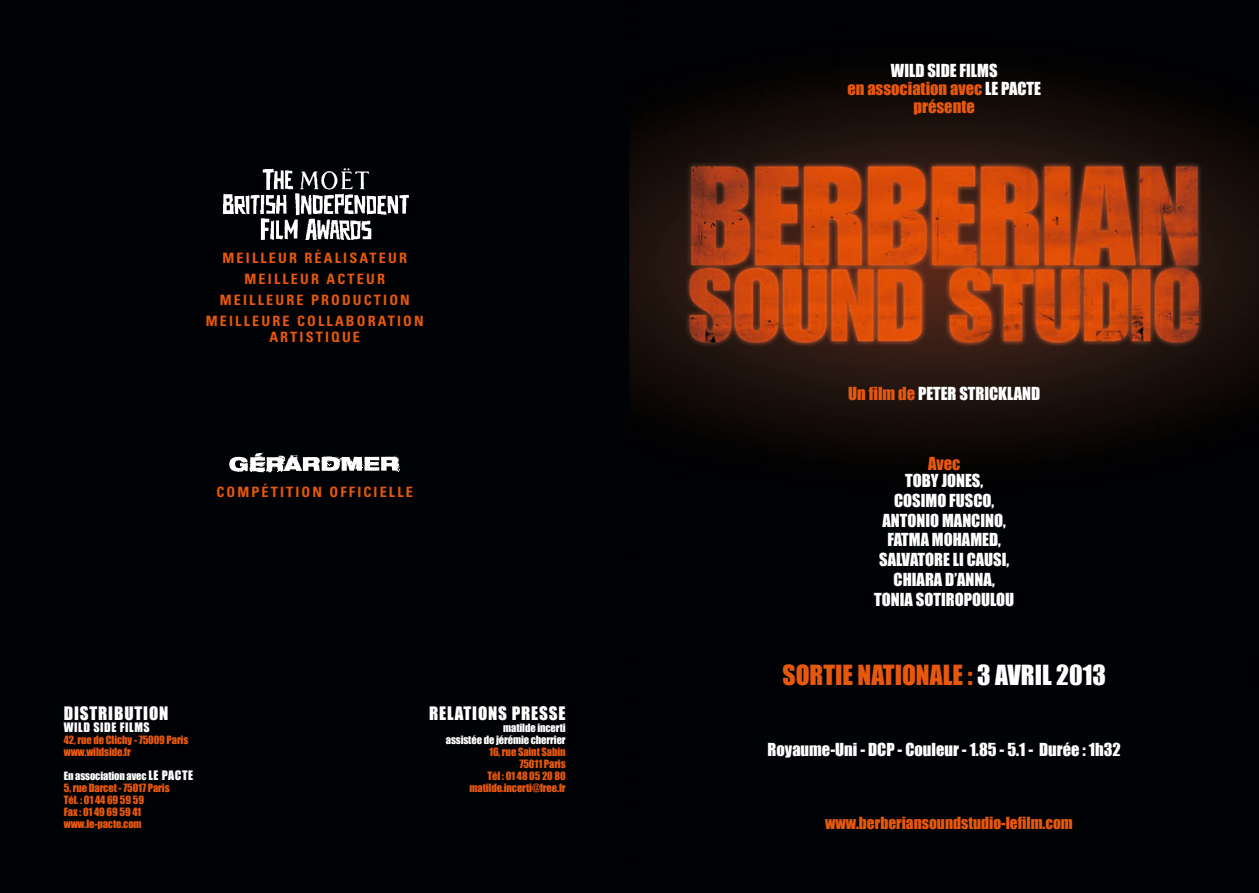
<style>
.page{position:relative;width:1259px;height:893px;background:#fff}
.page>*{position:absolute;margin:0;border:0;box-sizing:border-box;transform-origin:0 0}
.t1{font:25.5px "Impact";color:#e7580d}
.t2{font:17.1px "Impact";letter-spacing:.05em;color:#fff}
.t3{font:16.5px "Impact";color:#fff}
.t4{font:16.5px "Impact";color:#e7580d}
.t5{font:15.45px "Impact";color:#e7580d}
.Style_de_paragraphe{font:700 condensed 14.25px/15.5px "Univers";letter-spacing:.15em;color:#e7580d;text-align:center}
.t6{font:12px "Impact";letter-spacing:.05em;color:#fff}
.t7{font:10.5px "Impact";letter-spacing:-.01em;color:#e7580d}
.t8{font:10.5px "Impact";letter-spacing:-.01em;color:#fff}
.s1{font-size:12px}
.s2{color:#fff}
.s3{color:#e7580d}
</style>
<div class="page">
<img style="left:0;top:0;width:1259px;height:893px">
<svg style="left:229px;top:452px;width:172px;height:21px"></svg>
<img style="left:205px;top:162px;width:219px;height:81px">
<p class="Style_de_paragraphe" style="left:222px;top:250px;width:186px">MEILLEUR RÉALISATEUR</p>
<p class="Style_de_paragraphe" style="left:244px;top:271px;width:142px">MEILLEUR ACTEUR</p>
<p class="Style_de_paragraphe" style="left:220px;top:292px;width:191px">MEILLEURE PRODUCTION</p>
<p class="Style_de_paragraphe" style="left:206px;top:313px;width:219px">MEILLEURE COLLABORATION<br>ARTISTIQUE</p>
<p class="Style_de_paragraphe" style="left:216px;top:484px;width:198px">COMPÉTITION OFFICIELLE</p>
<p class="t2" style="left:64px;top:700px;width:106px">DISTRIBUTION</p>
<p class="t6" style="left:64px;top:718px;width:87px">WILD SIDE FILMS</p>
<p class="t7" style="left:64px;top:731px;width:126px">42, rue de Clichy - 75009 Paris</p>
<p class="t7" style="left:64px;top:743px;width:69px">www.wildside.fr</p>
<p class="t8" style="left:64px;top:767px;width:131px">En association avec <span class="s1">LE PACTE</span></p>
<p class="t7" style="left:64px;top:779px;width:107px">5, rue Darcet - 75017 Paris</p>
<p class="t7" style="left:64px;top:791px;width:82px">Tél. : 01 44 69 59 59</p>
<p class="t7" style="left:64px;top:803px;width:79px">Fax : 01 49 69 59 41</p>
<p class="t7" style="left:64px;top:815px;width:79px">www.le-pacte.com</p>
<p class="t2" style="left:429px;top:700px;width:138px">RELATIONS PRESSE</p>
<p class="t8" style="left:503px;top:719px;width:64px">matilde incerti</p>
<p class="t8" style="left:446px;top:731px;width:121px">assistée de jérémie cherrier</p>
<p class="t7" style="left:489px;top:743px;width:78px">16, rue Saint Sabin</p>
<p class="t7" style="left:519px;top:755px;width:48px">75011 Paris</p>
<p class="t7" style="left:487px;top:767px;width:80px">Tél : 01 48 05 20 80</p>
<p class="t7" style="left:469px;top:779px;width:98px">matilde.incerti@free.fr</p>
<p class="t3" style="left:891px;top:58px;width:108px">WILD SIDE FILMS</p>
<p class="t4" style="left:847px;top:76px;width:195px">en association avec <span class="s2">LE PACTE</span></p>
<p class="t4" style="left:913px;top:94px;width:63px">présente</p>
<p class="t3" style="left:848px;top:380px;width:193px"><span class="s3">Un film de</span> PETER STRICKLAND</p>
<p class="t4" style="left:928px;top:451px;width:34px">Avec</p>
<p class="t3" style="left:905px;top:468px;width:80px">TOBY JONES,</p>
<p class="t3" style="left:894px;top:488px;width:102px">COSIMO FUSCO,</p>
<p class="t3" style="left:882px;top:507px;width:125px">ANTONIO MANCINO,</p>
<p class="t3" style="left:887px;top:527px;width:115px">FATMA MOHAMED,</p>
<p class="t3" style="left:879px;top:547px;width:132px">SALVATORE LI CAUSI,</p>
<p class="t3" style="left:893px;top:567px;width:103px">CHIARA D’ANNA,</p>
<p class="t3" style="left:874px;top:587px;width:141px">TONIA SOTIROPOULOU</p>
<p class="t1" style="left:782px;top:656px;width:325px">SORTIE NATIONALE : <span class="s2">3 AVRIL 2013</span></p>
<p class="t3" style="left:767px;top:736px;width:355px">Royaume-Uni - DCP - Couleur - 1.85 - 5.1 - Durée : 1h32</p>
<p class="t5" style="left:825px;top:811px;width:249px">www.berberiansoundstudio-lefilm.com</p>
</div>
